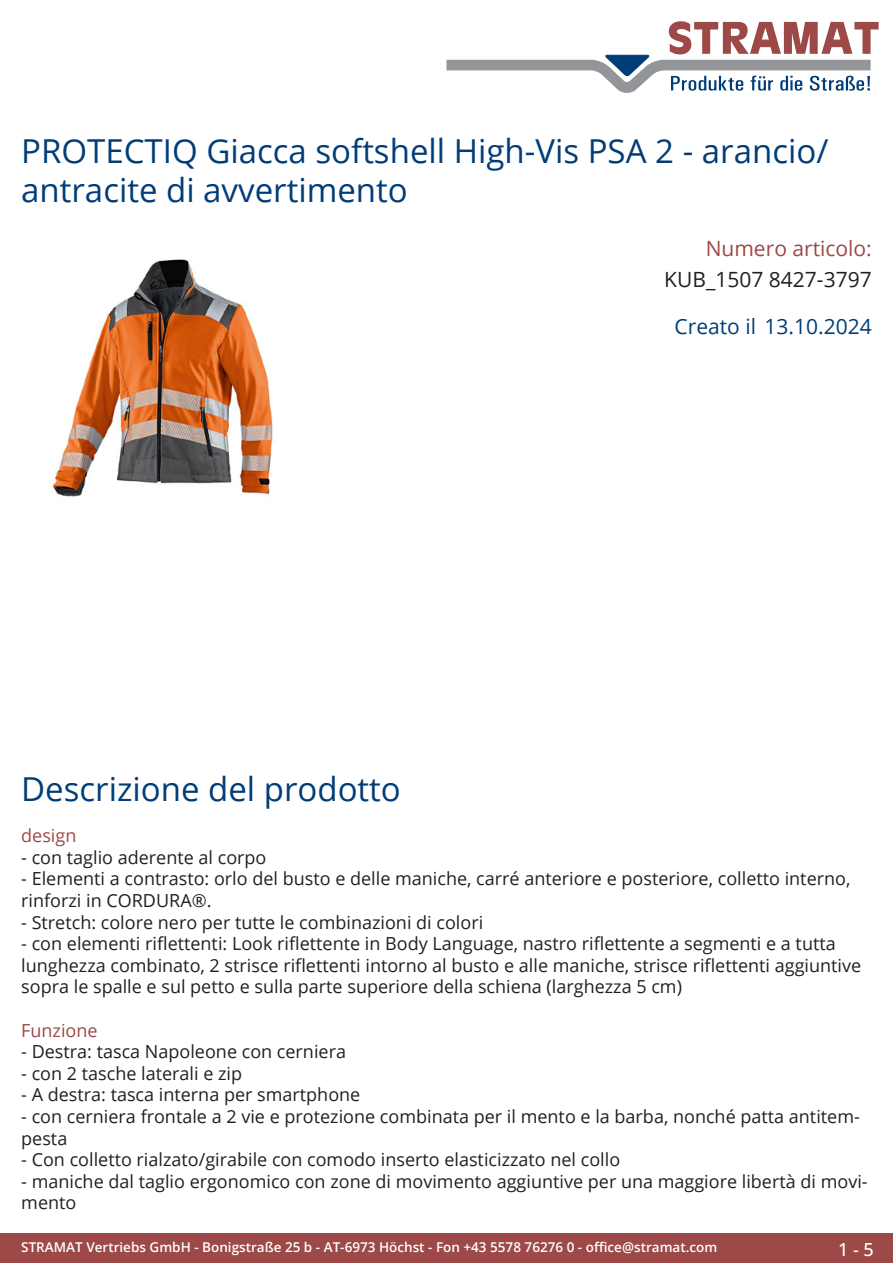
<style>
.page{position:relative;width:893px;height:1263px;background:#fff}
.page>*{position:absolute;margin:0;border:0;box-sizing:border-box;transform-origin:0 0}
.Produkttitel{font:33px/39.6px "Open Sans";color:#003d78}
.Erstellungsdatum{font:21px "Open Sans";color:#003d78}
.TechDaten_Inhalt{font:21px "Open Sans";color:#231f20}
.TechDaten_Überschrif{font:21px "Open Sans";color:#9c4948}
.Beschreibung_Text{font:18px/21.6px "Open Sans";color:#231f20}
.Beschreibung_Text-2{font:18px "Open Sans";color:#9c4948}
.t1{font:500 18px "Open Sans";color:#fff}
.t2{font:600 13.5px "Open Sans";color:#fff}
</style>
<div class="page">
<div style="left:0;top:1233px;width:893px;height:30px;background:#9c4948"></div>
<svg style="left:446px;top:21px;width:433px;height:72px"></svg>
<img style="left:52px;top:259px;width:221px;height:238px">
<p class="Produkttitel" style="left:21px;top:130px;width:809px">PROTECTIQ Giacca softshell High-Vis PSA 2 - arancio/ antracite di avvertimento</p>
<p class="TechDaten_Überschrif" style="left:706px;top:234px;width:167px">Numero articolo:</p>
<p class="TechDaten_Inhalt" style="left:664px;top:265px;width:209px">KUB_1507 8427-3797</p>
<p class="Erstellungsdatum" style="left:674px;top:312px;width:199px">Creato il 13.10.2024</p>
<p class="Produkttitel" style="left:21px;top:768px;width:381px">Descrizione del prodotto</p>
<p class="Beschreibung_Text-2" style="left:21px;top:823px;width:57px">design</p>
<p class="Beschreibung_Text" style="left:21px;top:846px;width:247px">- con taglio aderente al corpo</p>
<p class="Beschreibung_Text" style="left:21px;top:867px;width:831px">- Elementi a contrasto: orlo del busto e delle maniche, carré anteriore e posteriore, colletto interno, rinforzi in CORDURA®.</p>
<p class="Beschreibung_Text" style="left:21px;top:911px;width:464px">- Stretch: colore nero per tutte le combinazioni di colori</p>
<p class="Beschreibung_Text" style="left:21px;top:932px;width:841px">- con elementi riflettenti: Look riflettente in Body Language, nastro riflettente a segmenti e a tutta lunghezza combinato, 2 strisce riflettenti intorno al busto e alle maniche, strisce riflettenti aggiuntive sopra le spalle e sul petto e sulla parte superiore della schiena (larghezza 5 cm)</p>
<p class="Beschreibung_Text-2" style="left:21px;top:1018px;width:78px">Funzione</p>
<p class="Beschreibung_Text" style="left:21px;top:1040px;width:326px">- Destra: tasca Napoleone con cerniera</p>
<p class="Beschreibung_Text" style="left:21px;top:1062px;width:222px">- con 2 tasche laterali e zip</p>
<p class="Beschreibung_Text" style="left:21px;top:1083px;width:341px">- A destra: tasca interna per smartphone</p>
<p class="Beschreibung_Text" style="left:21px;top:1105px;width:839px">- con cerniera frontale a 2 vie e protezione combinata per il mento e la barba, nonché patta antitem&shy;pesta</p>
<p class="Beschreibung_Text" style="left:21px;top:1148px;width:600px">- Con colletto rialzato/girabile con comodo inserto elasticizzato nel collo</p>
<p class="Beschreibung_Text" style="left:21px;top:1170px;width:846px">- maniche dal taglio ergonomico con zone di movimento aggiuntive per una maggiore libertà di movi&shy;mento</p>
<p class="t2" style="left:21px;top:1238px;width:698px">STRAMAT Vertriebs GmbH - Bonigstraße 25 b - AT-6973 Höchst - Fon +43 5578 76276 0 - office@stramat.com</p>
<p class="t1" style="left:838px;top:1237px;width:37px">1 - 5</p>
</div>
